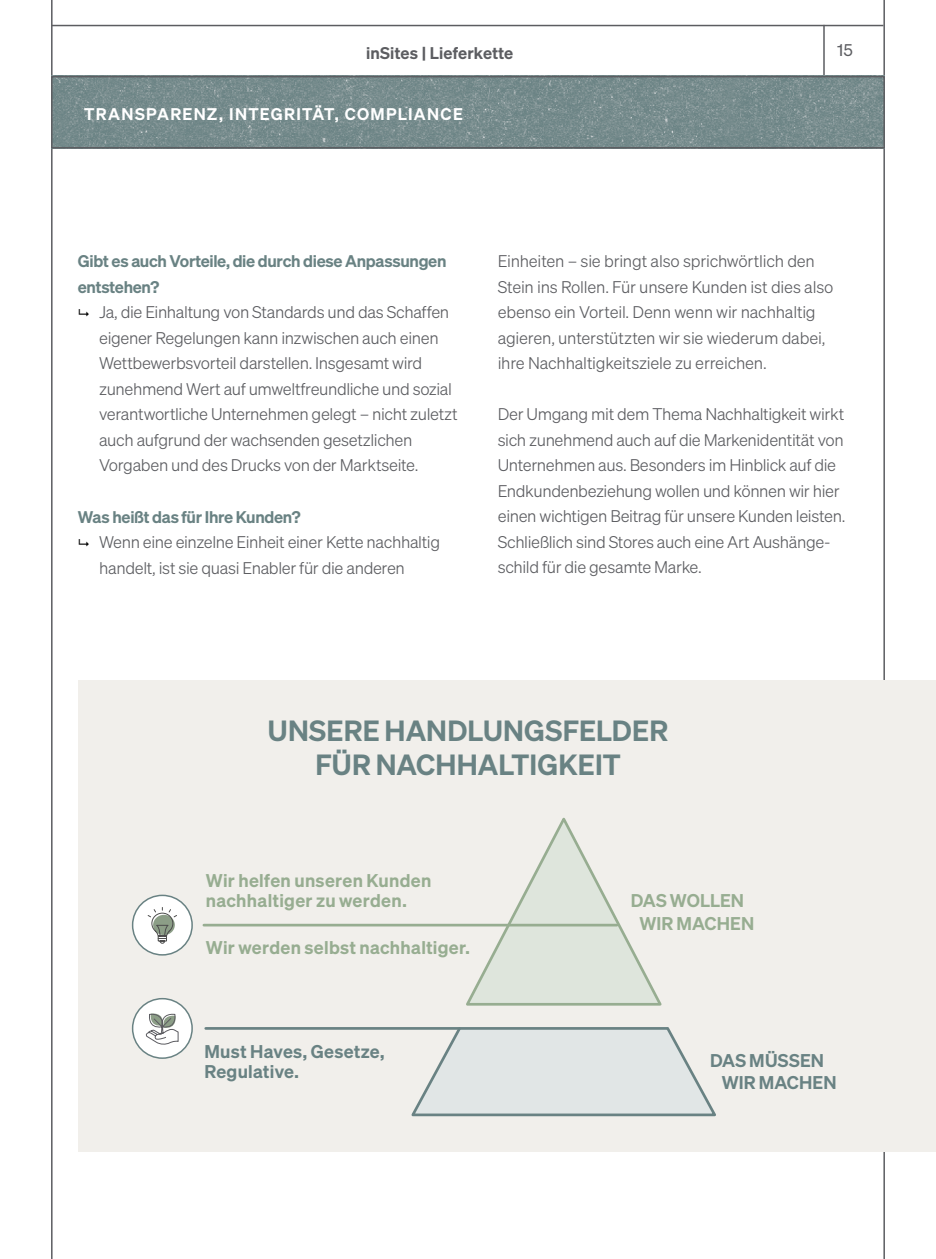
<style>
.page{position:relative;width:936px;height:1259px;background:#fff}
.page>*{position:absolute;margin:0;border:0;box-sizing:border-box;transform-origin:0 0}
.t1{font:600 28.5px/34.2px "Sohne";letter-spacing:.005em;color:#698283;text-align:center}
.t2{font:600 18px/19.5px "Sohne";letter-spacing:.015em;color:#97ad91}
.t3{font:600 18px/19.5px "Sohne";letter-spacing:.015em;color:#698283}
.t4{font:16.5px/25.5px "Sohne Leicht";letter-spacing:-.02em;color:#5c5d61}
.t5{font:600 16.5px/25.5px "Sohne";letter-spacing:-.02em;color:#698283}
.t6{font:600 16.5px "Sohne";letter-spacing:.075em;color:#fff}
.t7{font:600 16.5px "Sohne";letter-spacing:.01em;color:#5c5d61}
.t8{font:16.5px "Sohne Buch";color:#5c5d61}
</style>
<div class="page">
<hr style="left:52px;top:25px;width:831px;height:1px;background:#5c5d61">
<hr style="left:823px;top:25px;width:1px;height:52px;background:#5c5d61">
<hr style="left:51px;top:0;width:2px;height:1259px;background:#5c5d61">
<hr style="left:883px;top:0;width:1px;height:1259px;background:#5c5d61">
<div style="left:78px;top:680px;width:805px;height:472px;background:#f1efeb"></div>
<div style="left:884px;top:680px;width:51px;height:472px;background:#f1efeb"></div>
<img style="left:54px;top:79px;width:827px;height:66px">
<div style="left:51px;top:76px;width:833px;height:72px;border:2px solid #5c5d61"></div>
<svg style="left:408px;top:1027px;width:308px;height:90px"></svg>
<hr style="left:206px;top:1027px;width:461px;height:2px;background:#698283">
<svg style="left:463px;top:817px;width:199px;height:189px"></svg>
<hr style="left:204px;top:923px;width:413px;height:3px;background:#97ad91">
<div style="left:133px;top:998px;width:59px;height:60px;background:#fff;border-radius:50%"></div>
<div style="left:132px;top:998px;width:61px;height:61px;border:2px solid #698283;border-radius:50%"></div>
<svg style="left:145px;top:1013px;width:34px;height:32px"></svg>
<div style="left:133px;top:895px;width:59px;height:60px;background:#fff;border-radius:50%"></div>
<div style="left:132px;top:894px;width:61px;height:61px;border:2px solid #698283;border-radius:50%"></div>
<svg style="left:147px;top:907px;width:30px;height:37px"></svg>
<p class="t7" style="left:366px;top:43px;width:149px">inSites | Lieferkette</p>
<p class="t8" style="left:837px;top:41px;width:17px">15</p>
<p class="t6" style="left:84px;top:103px;width:380px">TRANSPARENZ, INTEGRITÄT, COMPLIANCE</p>
<p class="t5" style="left:78px;top:248px;width:370px">Gibt es auch Vorteile, die durch diese Anpassungen entstehen?</p>
<p class="t4" style="left:99px;top:300px;width:360px">Ja, die Einhaltung von Standards und das Schaffen eigener Regelungen kann inzwischen auch einen Wettbewerbsvorteil darstellen. Insgesamt wird zunehmend Wert auf umweltfreundliche und sozial verantwortliche Unternehmen gelegt – nicht zuletzt auch aufgrund der wachsenden gesetzlichen Vorgaben und des Drucks von der Marktseite.</p>
<p class="t5" style="left:78px;top:503px;width:224px">Was heißt das für Ihre Kunden?</p>
<p class="t4" style="left:99px;top:529px;width:342px">Wenn eine einzelne Einheit einer Kette nachhaltig handelt, ist sie quasi Enabler für die anderen</p>
<p class="t4" style="left:497px;top:249px;width:337px">Einheiten – sie bringt also sprichwörtlich den Stein ins Rollen. Für unsere Kunden ist dies also ebenso ein Vorteil. Denn wenn wir nachhaltig agieren, unterstützten wir sie wiederum dabei, ihre Nachhaltigkeitsziele zu erreichen.</p>
<p class="t4" style="left:497px;top:401px;width:349px">Der Umgang mit dem Thema Nachhaltigkeit wirkt sich zunehmend auch auf die Markenidentität von Unternehmen aus. Besonders im Hinblick auf die Endkundenbeziehung wollen und können wir hier einen wichtigen Beitrag für unsere Kunden leisten.<br>Schließlich sind Stores auch eine Art Aushänge&shy;schild für die gesamte Marke.</p>
<h1 class="t1" style="left:268px;top:712px;width:402px">UNSERE HANDLUNGSFELDER<br>FÜR NACHHALTIGKEIT</h1>
<p class="t2" style="left:206px;top:870px;width:227px">Wir helfen unseren Kunden nachhaltiger zu werden.</p>
<p class="t2" style="left:206px;top:937px;width:265px">Wir werden selbst nachhaltiger.</p>
<p class="t3" style="left:204px;top:1041px;width:182px">Must Haves, Gesetze,<br>Regulative.</p>
<p class="t2" style="left:630px;top:889px;width:125px;line-height:22.5px;text-align:center">DAS WOLLEN<br>WIR MACHEN</p>
<p class="t3" style="left:721px;top:1048px;width:116px;line-height:22.5px;text-indent:-12px">DAS MÜSSEN<br>WIR MACHEN</p>
</div>
